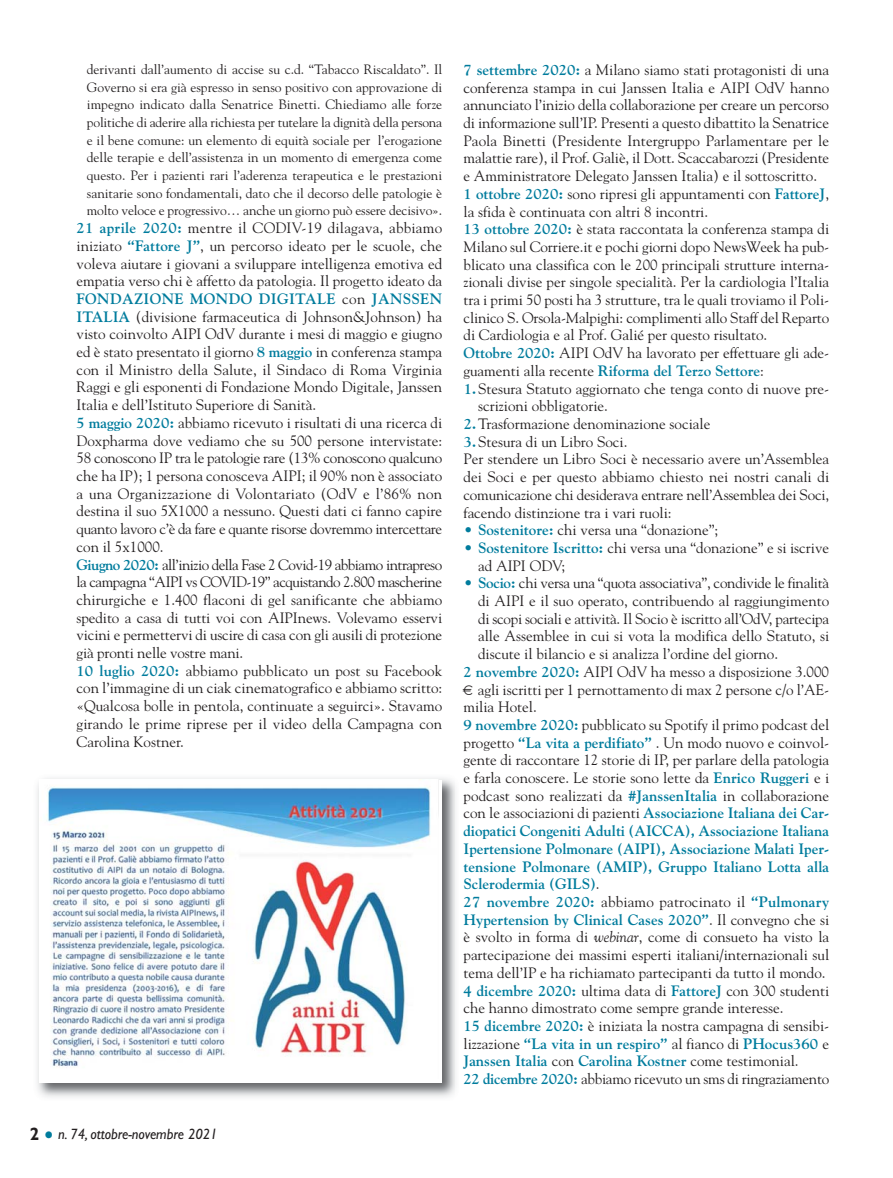
<style>
.page{position:relative;width:893px;height:1178px;background:#fff}
.page>*{position:absolute;margin:0;border:0;box-sizing:border-box;transform-origin:0 0}
.t1{font:15px/17.7px "Goudy";color:#231f20}
.t2{font:700 15px "Goudy";color:#007c9d}
.t3{font:15px "Goudy";letter-spacing:-.02em;color:#231f20}
.t4{font:italic 15px "Gill Sans";color:#231f20;scale:.95 1}
.t5{font:13.5px/17.7px "Goudy";letter-spacing:-.01em;color:#231f20;text-align:justify}
.s1{font-weight:700;color:#007c9d}
.s2{font-weight:700;font-style:normal;font-size:18px}
.s3{font-weight:700;font-style:normal;font-size:24px;color:#007c9d}
.s4{font-weight:400;color:#231f20}
.s5{color:#007c9d}
.s6{font-style:italic}
</style>
<div class="page">
<img style="left:37px;top:778px;width:419px;height:319px">
<div style="left:39px;top:779px;width:403px;height:303px;background:#fff"></div>
<img style="left:47px;top:779px;width:392px;height:288px">
<p class="t5" style="left:87px;top:61px;width:357px">derivanti dall’aumento di accise su c.d. “Tabacco Riscaldato”. Il Governo si era già espresso in senso positivo con approvazione di impegno indicato dalla Senatrice Binetti. Chiediamo alle forze politiche di aderire alla richiesta per tutelare la dignità della persona e il bene comune: un elemento di equità sociale per l’erogazione delle terapie e dell’assistenza in un momento di emergenza come questo. Per i pazienti rari l’aderenza terapeutica e le prestazioni sanitarie sono fondamentali, dato che il decorso delle patologie è molto veloce e progressivo… anche un giorno può essere decisivo».</p>
<p class="t1" style="left:77px;top:220px;width:367px"><span class="s1">21 aprile 2020:</span> mentre il CODIV-19 dilagava, abbiamo iniziato <span class="s1">“Fattore J”</span>, un percorso ideato per le scuole, che voleva aiutare i giovani a sviluppare intelligenza emotiva ed empatia verso chi è affetto da patologia. Il progetto ideato da <span class="s1">FONDAZIONE MONDO DIGITALE</span> con <span class="s1">JANSSEN ITALIA</span> (divisione farmaceutica di Johnson&amp;Johnson) ha visto coinvolto AIPI OdV durante i mesi di maggio e giugno ed è stato presentato il giorno <span class="s1">8 maggio</span> in conferenza stampa con il Ministro della Salute, il Sindaco di Roma Virginia Raggi e gli esponenti di Fondazione Mondo Digitale, Janssen Italia e dell’Istituto Superiore di Sanità.<br><span class="s1">5 maggio 2020:</span> abbiamo ricevuto i risultati di una ricerca di Doxpharma dove vediamo che su 500 persone intervistate:<br>58 conoscono IP tra le patologie rare (13% conoscono qualcuno che ha IP); 1 persona conosceva AIPI; il 90% non è associato a una Organizzazione di Volontariato (OdV e l’86% non destina il suo 5X1000 a nessuno. Questi dati ci fanno capire quanto lavoro c’è da fare e quante risorse dovremmo intercettare con il 5x1000.<br><span class="s1">Giugno 2020:</span> all’inizio della Fase 2 Covid-19 abbiamo intrapreso la campagna “AIPI vs COVID-19” acquistando 2.800 mascherine chirurgiche e 1.400 flaconi di gel sanificante che abbiamo spedito a casa di tutti voi con AIPInews. Volevamo esservi vicini e permettervi di uscire di casa con gli ausili di protezione già pronti nelle vostre mani.<br><span class="s1">10 luglio 2020:</span> abbiamo pubblicato un post su Facebook con l’immagine di un ciak cinematografico e abbiamo scritto: «Qualcosa bolle in pentola, continuate a seguirci». Stavamo girando le prime riprese per il video della Campagna con Carolina Kostner.</p>
<p class="t4" style="left:30px;top:1129px;width:199px"><span class="s2">2</span> <span class="s3">•</span> n. 74, ottobre-novembre 2021</p>
<p class="t1" style="left:463px;top:62px;width:367px"><span class="s1">7 settembre 2020:</span> a Milano siamo stati protagonisti di una</p>
<p class="t1" style="left:463px;top:80px;width:367px">conferenza stampa in cui Janssen Italia e AIPI OdV hanno</p>
<p class="t1" style="left:463px;top:97px;width:367px">annunciato l’inizio della collaborazione per creare un percorso</p>
<p class="t1" style="left:463px;top:115px;width:367px">di informazione sull’IP. Presenti a questo dibattito la Senatrice</p>
<p class="t1" style="left:463px;top:133px;width:367px">Paola Binetti (Presidente Intergruppo Parlamentare per le</p>
<p class="t1" style="left:463px;top:151px;width:367px">malattie rare), il Prof. Galiè, il Dott. Scaccabarozzi (Presidente</p>
<p class="t1" style="left:463px;top:168px;width:355px">e Amministratore Delegato Janssen Italia) e il sottoscritto.</p>
<p class="t1" style="left:463px;top:186px;width:367px"><span class="s1">1 ottobre 2020:</span> sono ripresi gli appuntamenti con <span class="s1">FattoreJ</span>,</p>
<p class="t1" style="left:463px;top:204px;width:246px">la sfida è continuata con altri 8 incontri.</p>
<p class="t1" style="left:463px;top:221px;width:367px"><span class="s1">13 ottobre 2020:</span> è stata raccontata la conferenza stampa di</p>
<p class="t1" style="left:463px;top:239px;width:367px">Milano sul Corriere.it e pochi giorni dopo NewsWeek ha pub-</p>
<p class="t1" style="left:463px;top:257px;width:367px">blicato una classifica con le 200 principali strutture interna-</p>
<p class="t1" style="left:463px;top:274px;width:367px">zionali divise per singole specialità. Per la cardiologia l’Italia</p>
<p class="t1" style="left:463px;top:292px;width:367px">tra i primi 50 posti ha 3 strutture, tra le quali troviamo il Poli-</p>
<p class="t1" style="left:463px;top:310px;width:367px">clinico S. Orsola-Malpighi: complimenti allo Staff del Reparto</p>
<p class="t1" style="left:463px;top:328px;width:305px">di Cardiologia e al Prof. Galié per questo risultato.</p>
<p class="t1" style="left:463px;top:345px;width:367px"><span class="s1">Ottobre 2020:</span> AIPI OdV ha lavorato per effettuare gli ade-</p>
<p class="t2" style="left:463px;top:365px;width:302px"><span class="s4">guamenti alla recente</span> Riforma del Terzo Settore<span class="s4">:</span></p>
<p class="t1" style="left:464px;top:381px;width:367px"><span class="s1">1.</span>Stesura Statuto aggiornato che tenga conto di nuove pre-</p>
<p class="t1" style="left:478px;top:398px;width:131px">scrizioni obbligatorie.</p>
<p class="t1" style="left:464px;top:416px;width:248px"><span class="s1">2.</span>Trasformazione denominazione sociale</p>
<p class="t1" style="left:464px;top:434px;width:165px"><span class="s1">3.</span>Stesura di un Libro Soci.</p>
<p class="t1" style="left:463px;top:451px;width:367px">Per stendere un Libro Soci è necessario avere un’Assemblea</p>
<p class="t1" style="left:463px;top:469px;width:367px">dei Soci e per questo abbiamo chiesto nei nostri canali di</p>
<p class="t1" style="left:463px;top:487px;width:367px">comunicazione chi desiderava entrare nell’Assemblea dei Soci,</p>
<p class="t1" style="left:463px;top:505px;width:210px">facendo distinzione tra i vari ruoli:</p>
<p class="t1" style="left:464px;top:522px;width:256px"><span class="s5">•</span> <span class="s1">Sostenitore:</span> chi versa una “donazione”;</p>
<p class="t1" style="left:478px;top:540px;width:353px;text-indent:-14px"><span class="s5">•</span> <span class="s1">Sostenitore Iscritto:</span> chi versa una “donazione” e si iscrive ad AIPI ODV;</p>
<p class="t3" style="left:464px;top:577px;width:367px"><span class="s5">•</span> <span class="s1">Socio:</span> chi versa una “quota associativa”, condivide le finalità</p>
<p class="t1" style="left:478px;top:593px;width:353px">di AIPI e il suo operato, contribuendo al raggiungimento</p>
<p class="t1" style="left:478px;top:611px;width:353px">di scopi sociali e attività. Il Socio è iscritto all’OdV, partecipa</p>
<p class="t1" style="left:478px;top:628px;width:353px">alle Assemblee in cui si vota la modifica dello Statuto, si</p>
<p class="t1" style="left:478px;top:646px;width:302px">discute il bilancio e si analizza l’ordine del giorno.</p>
<p class="t1" style="left:463px;top:664px;width:367px"><span class="s1">2 novembre 2020:</span> AIPI OdV ha messo a disposizione 3.000</p>
<p class="t1" style="left:478px;top:682px;width:353px">agli iscritti per 1 pernottamento di max 2 persone c/o l’AE-</p>
<p class="t1" style="left:463px;top:699px;width:75px">milia Hotel.</p>
<p class="t1" style="left:463px;top:717px;width:367px"><span class="s1">9 novembre 2020:</span> pubblicato su Spotify il primo podcast del</p>
<p class="t1" style="left:463px;top:735px;width:367px">progetto <span class="s1">“La vita a perdifiato”</span> . Un modo nuovo e coinvol-</p>
<p class="t1" style="left:463px;top:752px;width:367px">gente di raccontare 12 storie di IP, per parlare della patologia</p>
<p class="t1" style="left:463px;top:770px;width:367px">e farla conoscere. Le storie sono lette da <span class="s1">Enrico Ruggeri</span> e i</p>
<p class="t1" style="left:463px;top:788px;width:367px">podcast sono realizzati da <span class="s1">#JanssenItalia</span> in collaborazione</p>
<p class="t1" style="left:463px;top:805px;width:367px">con le associazioni di pazienti <span class="s1">Associazione Italiana dei Car-</span></p>
<p class="t2" style="left:463px;top:825px;width:367px">diopatici Congeniti Adulti (AICCA), Associazione Italiana</p>
<p class="t2" style="left:463px;top:843px;width:367px">Ipertensione Polmonare (AIPI), Associazione Malati Iper-</p>
<p class="t2" style="left:463px;top:860px;width:367px">tensione Polmonare (AMIP), Gruppo Italiano Lotta alla</p>
<p class="t2" style="left:463px;top:878px;width:138px">Sclerodermia (GILS)<span class="s4">.</span></p>
<p class="t2" style="left:463px;top:896px;width:367px">27 novembre 2020: <span class="s4">abbiamo patrocinato il</span> “Pulmonary</p>
<p class="t2" style="left:463px;top:913px;width:367px">Hypertension by Clinical Cases 2020”<span class="s4">. Il convegno che si</span></p>
<p class="t1" style="left:463px;top:929px;width:367px">è svolto in forma di <span class="s6">webinar</span>, come di consueto ha visto la</p>
<p class="t1" style="left:463px;top:947px;width:367px">partecipazione dei massimi esperti italiani/internazionali sul</p>
<p class="t1" style="left:463px;top:965px;width:364px">tema dell’IP e ha richiamato partecipanti da tutto il mondo.</p>
<p class="t1" style="left:463px;top:982px;width:367px"><span class="s1">4 dicembre 2020:</span> ultima data di <span class="s1">FattoreJ</span> con 300 studenti</p>
<p class="t1" style="left:463px;top:1000px;width:322px">che hanno dimostrato come sempre grande interesse.</p>
<p class="t1" style="left:463px;top:1018px;width:367px"><span class="s1">15 dicembre 2020:</span> è iniziata la nostra campagna di sensibi-</p>
<p class="t2" style="left:463px;top:1037px;width:367px"><span class="s4">lizzazione</span> “La vita in un respiro” <span class="s4">al fianco di</span> PHocus360 <span class="s4">e</span></p>
<p class="t2" style="left:463px;top:1055px;width:337px">Janssen Italia <span class="s4">con</span> Carolina Kostner <span class="s4">come testimonial.</span></p>
<p class="t1" style="left:463px;top:1071px;width:367px"><span class="s1">22 dicembre 2020:</span> abbiamo ricevuto un sms di ringraziamento</p>
</div>
